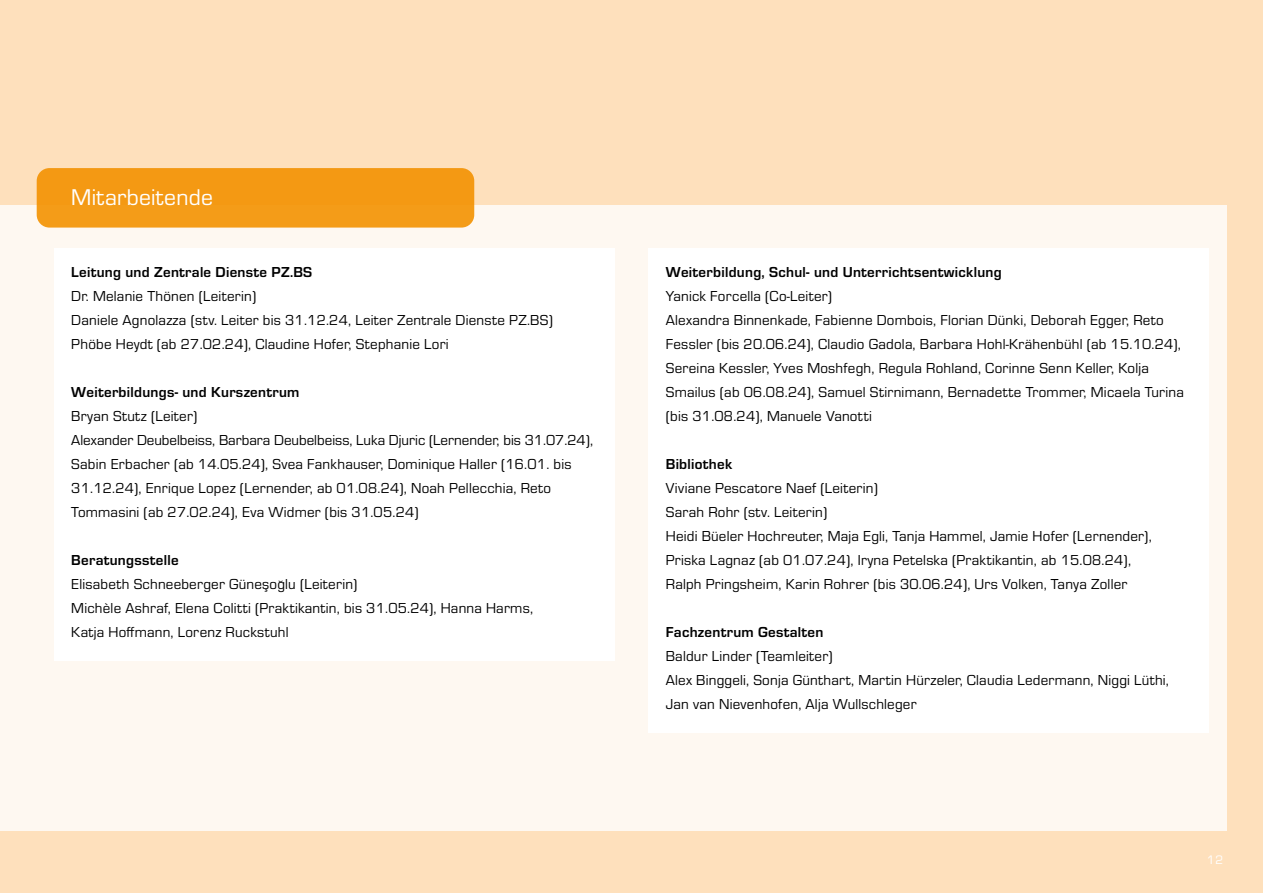
<style>
.page{position:relative;width:1263px;height:893px;background:#fee0bc}
.page>*{position:absolute;margin:0;border:0;box-sizing:border-box;transform-origin:0 0}
.t1{font:23.7px "Eurostile";letter-spacing:.01em;color:#fff}
.t2{font:15px/24px "Eurostile";letter-spacing:.015em;color:#000}
.t3{font:700 15px "Eurostile";letter-spacing:.02em;color:#000}
.t4{font:300 13.5px "Helvetica";color:#000}
.t5{font:12.75px "Eurostile";color:#fff}
</style>
<div class="page">
<div style="left:0;top:205px;width:1226px;height:625px;background:#fef8f1"></div>
<div style="left:54px;top:248px;width:560px;height:413px;background:#fff"></div>
<div style="left:648px;top:248px;width:561px;height:485px;background:#fff"></div>
<div style="left:37px;top:168px;width:437px;height:60px;background:#f49913;border-radius:13px"></div>
<h1 class="t1" style="left:71px;top:181px;width:143px">Mitarbeitende</h1>
<p class="t3" style="left:71px;top:261px;width:242px">Leitung und Zentrale Dienste PZ.BS</p>
<p class="t2" style="left:71px;top:283px;width:483px">Dr. Melanie Thönen (Leiterin)<br>Daniele Agnolazza (stv. Leiter bis 31.12.24, Leiter Zentrale Dienste PZ.BS)<br>Phöbe Heydt (ab 27.02.24), Claudine Hofer, Stephanie Lori</p>
<p class="t3" style="left:71px;top:381px;width:230px">Weiterbildungs- und Kurszentrum</p>
<p class="t2" style="left:71px;top:403px;width:523px">Bryan Stutz (Leiter)<br>Alexander Deubelbeiss, Barbara Deubelbeiss, Luka Djuric (Lernender, bis 31.07.24), Sabin Erbacher (ab 14.05.24), Svea Fankhauser, Dominique Haller (16.01. bis 31.12.24), Enrique Lopez (Lernender, ab 01.08.24), Noah Pellecchia, Reto Tommasini (ab 27.02.24), Eva Widmer (bis 31.05.24)</p>
<p class="t3" style="left:71px;top:549px;width:109px">Beratungsstelle</p>
<p class="t2" style="left:71px;top:571px;width:463px">Elisabeth Schneeberger Günesoglu (Leiterin)<br>Michèle Ashraf, Elena Colitti (Praktikantin, bis 31.05.24), Hanna Harms,<br>Katja Hoffmann, Lorenz Ruckstuhl</p>
<p class="t4" style="left:262px;top:573px;width:24px">ç ğ</p>
<p class="t3" style="left:666px;top:261px;width:337px">Weiterbildung, Schul- und Unterrichtsentwicklung</p>
<p class="t2" style="left:666px;top:283px;width:520px">Yanick Forcella (Co-Leiter)<br>Alexandra Binnenkade, Fabienne Dombois, Florian Dünki, Deborah Egger, Reto Fessler (bis 20.06.24), Claudio Gadola, Barbara Hohl-Krähenbühl (ab 15.10.24), Sereina Kessler, Yves Moshfegh, Regula Rohland, Corinne Senn Keller, Kolja Smailus (ab 06.08.24), Samuel Stirnimann, Bernadette Trommer, Micaela Turina (bis 31.08.24), Manuele Vanotti</p>
<p class="t3" style="left:666px;top:453px;width:68px">Bibliothek</p>
<p class="t2" style="left:666px;top:475px;width:487px">Viviane Pescatore Naef (Leiterin)<br>Sarah Rohr (stv. Leiterin)<br>Heidi Büeler Hochreuter, Maja Egli, Tanja Hammel, Jamie Hofer (Lernender), Priska Lagnaz (ab 01.07.24), Iryna Petelska (Praktikantin, ab 15.08.24), Ralph Pringsheim, Karin Rohrer (bis 30.06.24), Urs Volken, Tanya Zoller</p>
<p class="t3" style="left:666px;top:621px;width:159px">Fachzentrum Gestalten</p>
<p class="t2" style="left:666px;top:643px;width:505px">Baldur Linder (Teamleiter)<br>Alex Binggeli, Sonja Günthart, Martin Hürzeler, Claudia Ledermann, Niggi Lüthi,<br>Jan van Nievenhofen, Alja Wullschleger</p>
<p class="t5" style="left:1207px;top:851px;width:18px">12</p>
</div>
